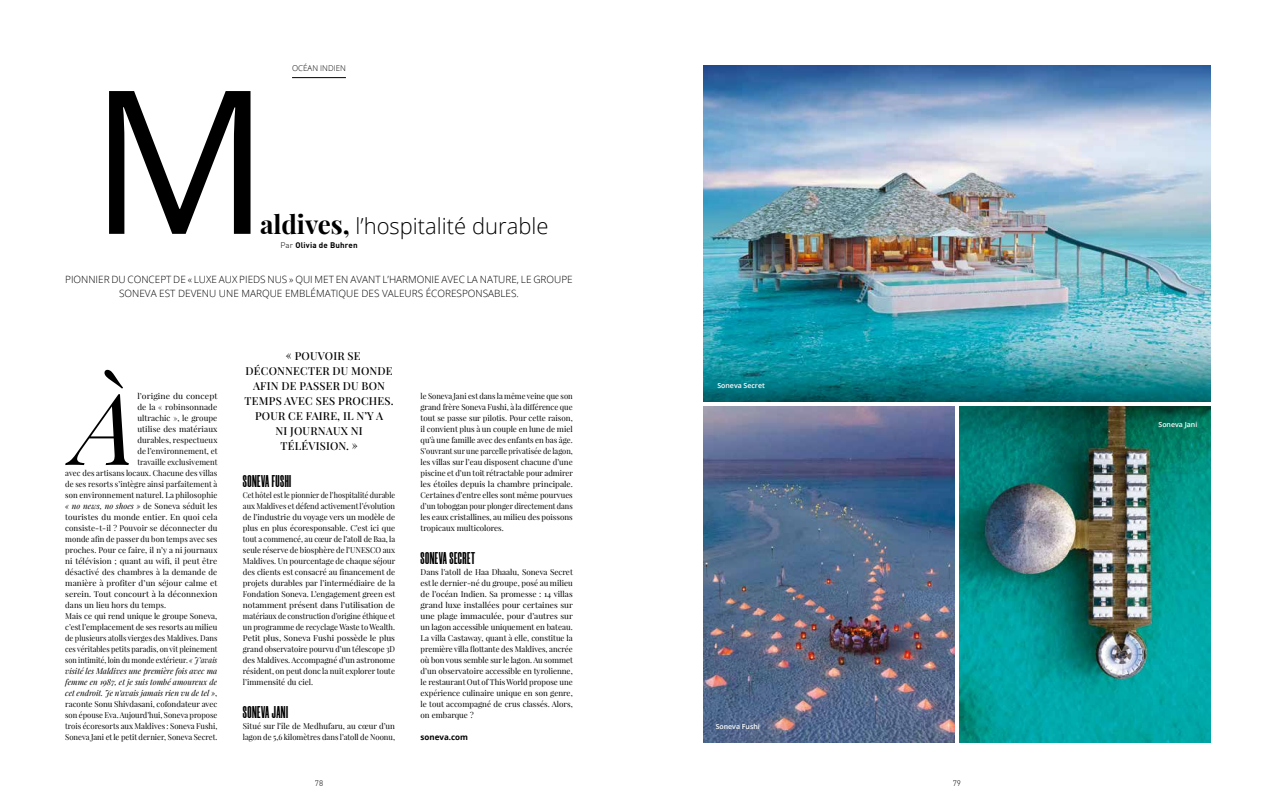
<style>
.page{position:relative;width:1276px;height:808px;background:#fff}
.page>*{position:absolute;margin:0;border:0;box-sizing:border-box;transform-origin:0 0}
.t1{font:200px "Open Sans";color:#000}
.t2{font:italic 99.4px "Playfair Display";color:#000}
.t3{font:300 22px "Open Sans";color:#000}
.t4{font:800 17px "Morganite";letter-spacing:.025em;color:#000}
.t5{font:500 11px "Playfair Display";letter-spacing:.02em;color:#000}
.t6{font:300 10px/14px "Open Sans";color:#000;text-align:center}
.t7{font:8px/11px "Playfair Display";color:#000}
.t8{font:8px/11px "Playfair Display";color:#000;text-align:justify;scale:.91 1}
.t9{font:8px/11px "Playfair Display";color:#000;text-align:justify;scale:.95 1}
.t10{font:8px "Playfair Display";color:#000;scale:.96 1}
.t11{font:italic 8px "Playfair Display";color:#000}
.t12{font:8px "Playfair Display";color:#000;scale:.93 1}
.t13{font:8px "Playfair Display";color:#000;scale:.92 1}
.t14{font:8px "Playfair Display";color:#000;scale:1.04 1}
.t15{font:8px "Playfair Display";color:#000;scale:1.05 1}
.t16{font:8px "Playfair Display";color:#000;scale:1.08 1}
.t17{font:700 8px "DIN";letter-spacing:.02em;color:#000}
.t18{font:300 8px "Open Sans";color:#000}
.t19{font:700 8px "Open Sans";color:#000}
.t20{font:300 8px "DIN";color:#000}
.t21{font:600 7px "Open Sans";color:#fff}
.s1{font-family:"Playfair Display";font-weight:700;font-size:26px}
.s2{font-weight:300}
.s3{font-style:italic}
.s4{font-style:normal}
</style>
<div class="page">
<img style="left:703px;top:65px;width:507px;height:336px">
<img style="left:960px;top:407px;width:250px;height:336px">
<img style="left:703px;top:407px;width:251px;height:336px">
<hr style="left:292px;top:77px;width:54px;height:1px;background:#000">
<p class="t18" style="left:292px;top:63px;width:55px">OCÉAN INDIEN</p>
<h1 class="t1" style="left:89px;top:24px;width:182px">M</h1>
<h3 class="t3" style="left:260px;top:211px;width:290px"><span class="s1">aldives,</span> l’hospitalité durable</h3>
<p class="t17" style="left:280px;top:240px;width:79px"><span class="s2">Par</span> Olivia de Buhren</p>
<p class="t6" style="left:65px;top:272px;width:509px">PIONNIER DU CONCEPT DE « LUXE AUX PIEDS NUS » QUI MET EN AVANT L’HARMONIE AVEC LA NATURE, LE GROUPE<br>SONEVA EST DEVENU UNE MARQUE EMBLÉMATIQUE DES VALEURS ÉCORESPONSABLES.</p>
<h2 class="t2" style="left:74px;top:361px;width:64px">À</h2>
<p class="t16" style="left:137px;top:391px;width:76px">l’origine du concept</p>
<p class="t7" style="left:137px;top:401px;width:81px">de la « robinsonnade</p>
<p class="t7" style="left:137px;top:412px;width:81px">ultrachic », le groupe</p>
<p class="t7" style="left:137px;top:423px;width:82px">utilise des matériaux</p>
<p class="t7" style="left:137px;top:434px;width:82px">durables, respectueux</p>
<p class="t7" style="left:137px;top:445px;width:82px">de l’environnement, et</p>
<p class="t10" style="left:137px;top:457px;width:85px">travaille exclusivement</p>
<p class="t7" style="left:65px;top:467px;width:154px">avec des artisans locaux. Chacune des villas</p>
<p class="t7" style="left:65px;top:478px;width:154px">de ses resorts s’intègre ainsi parfaitement à</p>
<p class="t7" style="left:65px;top:489px;width:154px">son environnement naturel. La philosophie</p>
<p class="t7" style="left:65px;top:500px;width:154px"><span class="s3">« no news, no shoes »</span> de Soneva séduit les</p>
<p class="t7" style="left:65px;top:511px;width:154px">touristes du monde entier. En quoi cela</p>
<p class="t7" style="left:65px;top:522px;width:154px">consiste-t-il ? Pouvoir se déconnecter du</p>
<p class="t10" style="left:65px;top:534px;width:160px">monde afin de passer du bon temps avec ses</p>
<p class="t7" style="left:65px;top:544px;width:154px">proches. Pour ce faire, il n’y a ni journaux</p>
<p class="t7" style="left:65px;top:555px;width:154px">ni télévision ; quant au wifi, il peut être</p>
<p class="t7" style="left:65px;top:566px;width:154px">désactivé des chambres à la demande de</p>
<p class="t14" style="left:65px;top:578px;width:148px">manière à profiter d’un séjour calme et</p>
<p class="t15" style="left:65px;top:589px;width:146px">serein. Tout concourt à la déconnexion</p>
<p class="t7" style="left:65px;top:599px;width:102px">dans un lieu hors du temps.</p>
<p class="t7" style="left:65px;top:610px;width:154px">Mais ce qui rend unique le groupe Soneva,</p>
<p class="t7" style="left:65px;top:621px;width:154px">c’est l’emplacement de ses resorts au milieu</p>
<p class="t9" style="left:65px;top:632px;width:162px">de plusieurs atolls vierges des Maldives. Dans</p>
<p class="t12" style="left:65px;top:644px;width:165px">ces véritables petits paradis, on vit pleinement</p>
<p class="t13" style="left:65px;top:655px;width:167px">son intimité, loin du monde extérieur. <span class="s3">« J’avais</span></p>
<p class="t11" style="left:65px;top:666px;width:154px">visité les Maldives une première fois avec ma</p>
<p class="t11" style="left:65px;top:677px;width:154px">femme en 1987, et je suis tombé amoureux de</p>
<p class="t11" style="left:65px;top:688px;width:154px">cet endroit. Je n’avais jamais rien vu de tel »<span class="s4">,</span></p>
<p class="t7" style="left:65px;top:698px;width:154px">raconte Sonu Shivdasani, cofondateur avec</p>
<p class="t10" style="left:65px;top:710px;width:160px">son épouse Eva. Aujourd’hui, Soneva propose</p>
<p class="t7" style="left:65px;top:720px;width:154px">trois écoresorts aux Maldives : Soneva Fushi,</p>
<p class="t10" style="left:65px;top:732px;width:160px">Soneva Jani et le petit dernier, Soneva Secret.</p>
<h3 class="t5" style="left:286px;top:347px;width:76px">« POUVOIR SE</h3>
<h3 class="t5" style="left:245px;top:362px;width:149px">DÉCONNECTER DU MONDE</h3>
<h3 class="t5" style="left:253px;top:377px;width:134px">AFIN DE PASSER DU BON</h3>
<h3 class="t5" style="left:245px;top:392px;width:150px">TEMPS AVEC SES PROCHES.</h3>
<h3 class="t5" style="left:255px;top:407px;width:130px">POUR CE FAIRE, IL N’Y A</h3>
<h3 class="t5" style="left:275px;top:422px;width:89px">NI JOURNAUX NI</h3>
<h3 class="t5" style="left:280px;top:437px;width:79px">TÉLÉVISION. »</h3>
<h3 class="t4" style="left:243px;top:472px;width:50px">SONEVA FUSHI</h3>
<p class="t8" style="left:243px;top:489px;width:169px">Cet hôtel est le pionnier de l’hospitalité durable aux Maldives et défend activement l’évolution de l’industrie du voyage vers un modèle de plus en plus écoresponsable. C’est ici que tout a commencé, au cœur de l’atoll de Baa, la seule réserve de biosphère de l’UNESCO aux Maldives. Un pourcentage de chaque séjour des clients est consacré au financement de projets durables par l’intermédiaire de la Fondation Soneva. L’engagement green est notamment présent dans l’utilisation de matériaux de construction d’origine éthique et un programme de recyclage Waste to Wealth.<br>Petit plus, Soneva Fushi possède le plus grand observatoire pourvu d’un télescope 3D des Maldives. Accompagné d’un astronome résident, on peut donc la nuit explorer toute l’immensité du ciel.</p>
<h3 class="t4" style="left:243px;top:703px;width:47px">SONEVA JANI</h3>
<p class="t7" style="left:243px;top:720px;width:154px">Situé sur l’île de Medhufaru, au cœur d’un lagon de 5,6 kilomètres dans l’atoll de Noonu,</p>
<p class="t9" style="left:420px;top:390px;width:162px">le Soneva Jani est dans la même veine que son grand frère Soneva Fushi, à la différence que tout se passe sur pilotis. Pour cette raison, il convient plus à un couple en lune de miel qu’à une famille avec des enfants en bas âge.<br>S’ouvrant sur une parcelle privatisée de lagon, les villas sur l’eau disposent chacune d’une piscine et d’un toit rétractable pour admirer les étoiles depuis la chambre principale.<br>Certaines d’entre elles sont même pourvues d’un toboggan pour plonger directement dans les eaux cristallines, au milieu des poissons tropicaux multicolores.</p>
<h3 class="t4" style="left:420px;top:549px;width:56px">SONEVA SECRET</h3>
<p class="t7" style="left:420px;top:566px;width:154px;text-align:justify">Dans l’atoll de Haa Dhaalu, Soneva Secret est le dernier-né du groupe, posé au milieu de l’océan Indien. Sa promesse : 14 villas grand luxe installées pour certaines sur une plage immaculée, pour d’autres sur un lagon accessible uniquement en bateau.<br>La villa Castaway, quant à elle, constitue la première villa flottante des Maldives, ancrée où bon vous semble sur le lagon. Au sommet d’un observatoire accessible en tyrolienne, le restaurant Out of This World propose une expérience culinaire unique en son genre, le tout accompagné de crus classés. Alors, on embarque ?</p>
<p class="t19" style="left:420px;top:731px;width:49px">soneva.com</p>
<p class="t21" style="left:717px;top:381px;width:49px">Soneva Secret</p>
<p class="t21" style="left:715px;top:721px;width:46px">Soneva Fushi</p>
<p class="t20" style="left:315px;top:778px;width:10px">78</p>
<p class="t20" style="left:953px;top:778px;width:10px">79</p>
<p class="t21" style="left:1158px;top:420px;width:40px">Soneva Jani</p>
</div>
